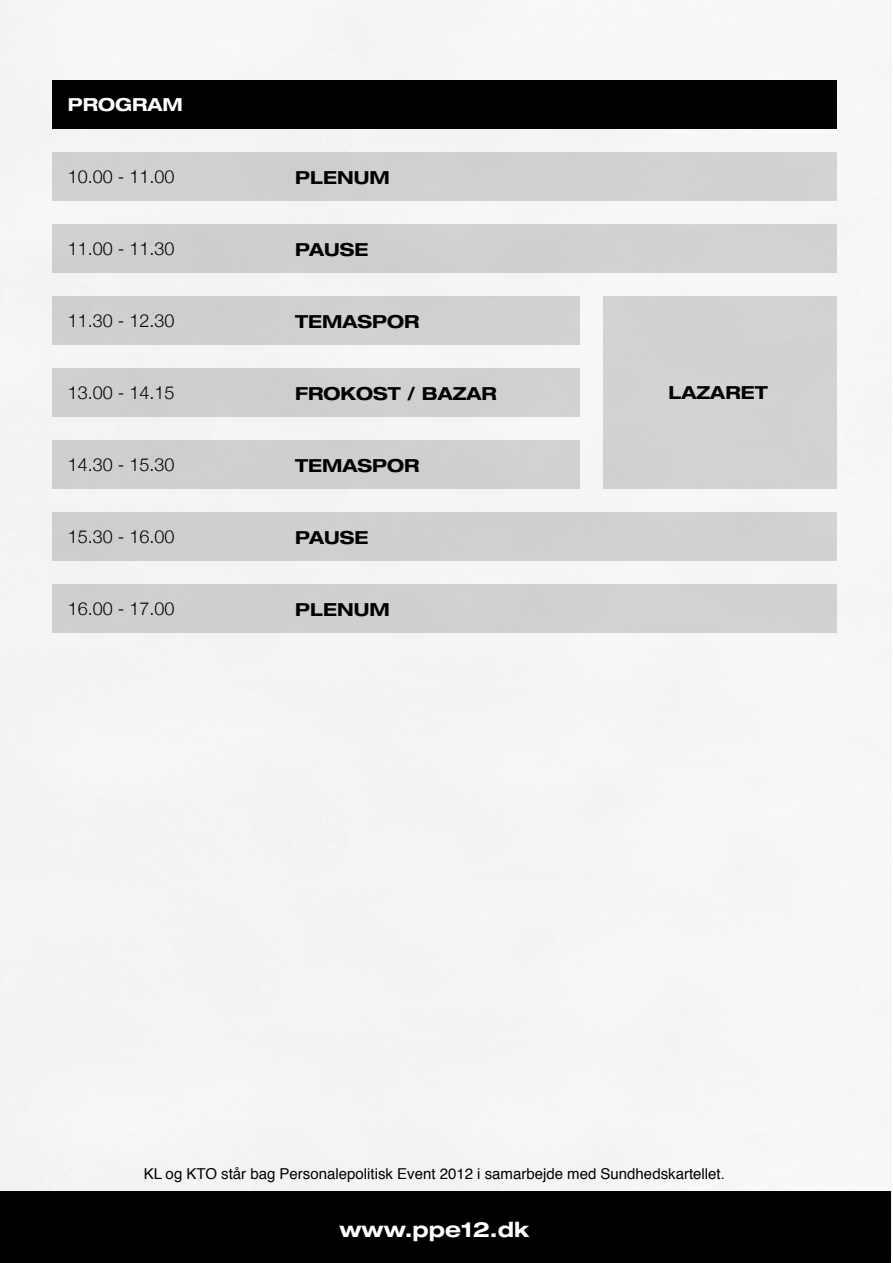
<style>
.page{position:relative;width:893px;height:1263px;background:#fff}
.page>*{position:absolute;margin:0;border:0;box-sizing:border-box;transform-origin:0 0}
.t1{font:700 expanded 21px "Helvetica Neue";color:#fff}
.t2{font:300 18px "Helvetica Neue";color:#000}
.t3{font:700 expanded 18px "Helvetica Neue";color:#000}
.t4{font:700 expanded 18px "Helvetica Neue";color:#fff}
.t5{font:15px "Helvetica";color:#000}
</style>
<div class="page">
<div style="left:0;top:0;width:891px;height:1192px;background:#f5f5f4"></div>
<div style="left:52px;top:152px;width:785px;height:48px;background:#d0d1d0"></div>
<div style="left:52px;top:224px;width:785px;height:48px;background:#d0d0cf"></div>
<div style="left:52px;top:296px;width:527px;height:48px;background:#d0d0cf"></div>
<div style="left:603px;top:296px;width:234px;height:192px;background:#d1d2d1"></div>
<div style="left:52px;top:368px;width:527px;height:48px;background:#cfcfcf"></div>
<div style="left:52px;top:440px;width:527px;height:48px;background:#cfcfcf"></div>
<div style="left:52px;top:512px;width:785px;height:48px;background:#cfcfcf"></div>
<div style="left:52px;top:584px;width:785px;height:48px;background:#d0d0cf"></div>
<div style="left:52px;top:80px;width:785px;height:48px;background:#000"></div>
<div style="left:0;top:1192px;width:891px;height:71px;background:#000"></div>
<p class="t4" style="left:68px;top:93px;width:117px">PROGRAM</p>
<p class="t2" style="left:68px;top:165px;width:108px">10.00 - 11.00</p>
<p class="t3" style="left:295px;top:166px;width:96px">PLENUM</p>
<p class="t2" style="left:68px;top:237px;width:108px">11.00 - 11.30</p>
<p class="t3" style="left:295px;top:238px;width:75px">PAUSE</p>
<p class="t2" style="left:68px;top:309px;width:108px">11.30 - 12.30</p>
<p class="t3" style="left:295px;top:310px;width:126px">TEMASPOR</p>
<p class="t2" style="left:68px;top:381px;width:108px">13.00 - 14.15</p>
<p class="t3" style="left:295px;top:382px;width:203px">FROKOST / BAZAR</p>
<p class="t3" style="left:669px;top:382px;width:101px">LAZARET</p>
<p class="t2" style="left:68px;top:453px;width:108px">14.30 - 15.30</p>
<p class="t3" style="left:295px;top:454px;width:126px">TEMASPOR</p>
<p class="t2" style="left:68px;top:525px;width:108px">15.30 - 16.00</p>
<p class="t3" style="left:295px;top:526px;width:75px">PAUSE</p>
<p class="t2" style="left:68px;top:597px;width:108px">16.00 - 17.00</p>
<p class="t3" style="left:295px;top:598px;width:96px">PLENUM</p>
<p class="t5" style="left:144px;top:1162px;width:583px">KL og KTO står bag Personalepolitisk Event 2012 i samarbejde med Sundhedskartellet.</p>
<p class="t1" style="left:339px;top:1216px;width:191px">www.ppe12.dk</p>
</div>
